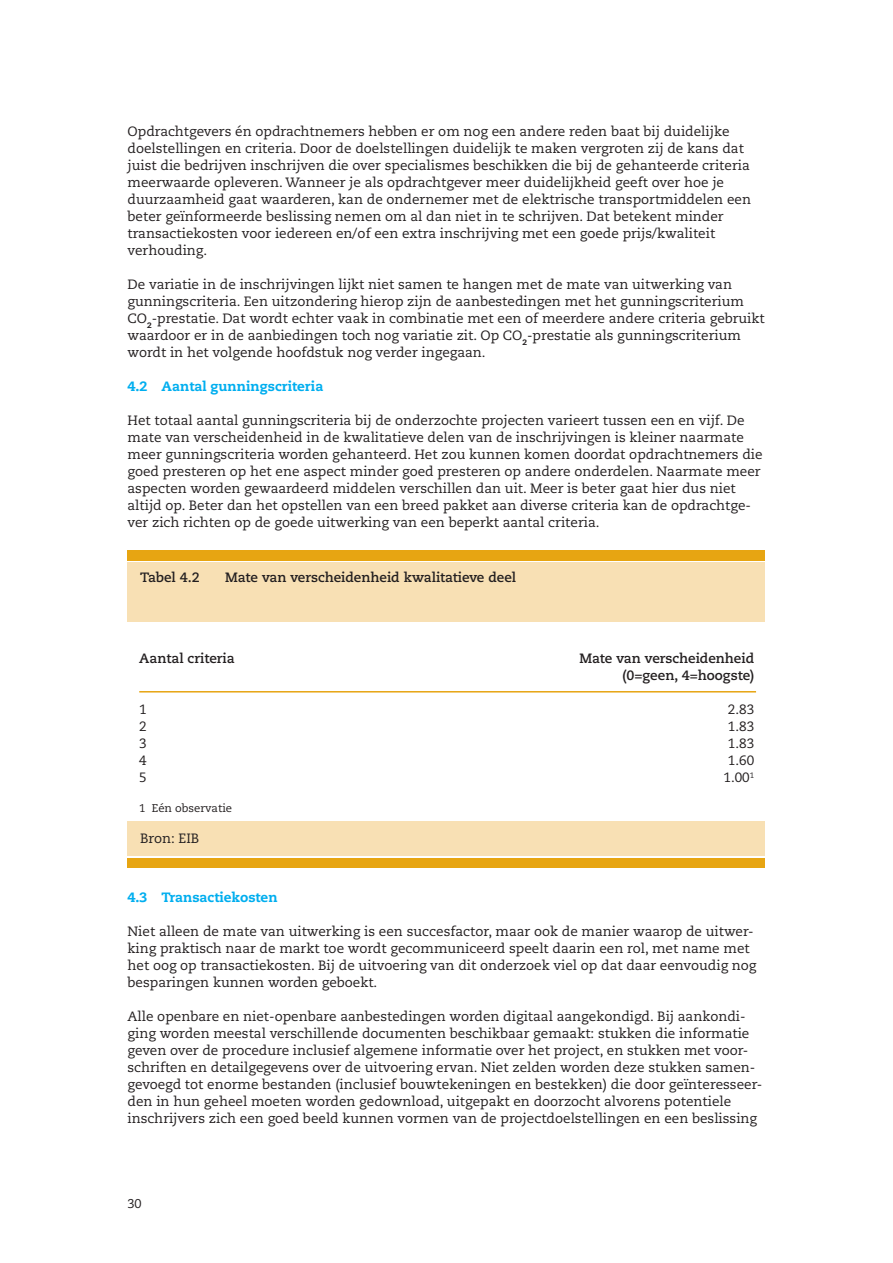
<style>
.page{position:relative;width:893px;height:1263px;background:#fff}
.page>*{position:absolute;margin:0;border:0;box-sizing:border-box;transform-origin:0 0}
._11___Tekstpagina{font:13.5px/17px "Caecilia LT Std";color:#231f20}
._14___Tekstpagina{font:700 13.5px "Caecilia LT Std";color:#231f20}
._11___Tekstpagina-2{font:700 13.5px "Caecilia LT Std";color:#231f20}
._9___Tekstpagina{font:800 13.5px "Caecilia LT Std";color:#00aeef}
._14___Tekstpagina-2{font:13.5px "Caecilia LT Std";color:#231f20}
.t1{font:12.75px "Caecilia LT Std";color:#231f20}
._15___Tekstpagina{font:11.25px "Caecilia LT Std";color:#231f20}
</style>
<div class="page">
<div style="left:128px;top:550px;width:637px;height:10px;background:#e7a512"></div>
<div style="left:128px;top:562px;width:637px;height:60px;background:#f8e0b4"></div>
<div style="left:128px;top:822px;width:637px;height:34px;background:#f8e0b4"></div>
<div style="left:128px;top:858px;width:637px;height:9px;background:#e7a512"></div>
<hr style="left:139px;top:691px;width:617px;height:1px;background:#e7a512">
<p class="_11___Tekstpagina" style="left:128px;top:123px;width:625px">Opdrachtgevers én opdrachtnemers hebben er om nog een andere reden baat bij duidelijke doelstellingen en criteria. Door de doelstellingen duidelijk te maken vergroten zij de kans dat juist die bedrijven inschrijven die over specialismes beschikken die bij de gehanteerde criteria meerwaarde opleveren. Wanneer je als opdrachtgever meer duidelijkheid geeft over hoe je duurzaamheid gaat waarderen, kan de ondernemer met de elektrische transportmiddelen een beter geïnformeerde beslissing nemen om al dan niet in te schrijven. Dat betekent minder transactiekosten voor iedereen en/of een extra inschrijving met een goede prijs/kwaliteit verhouding.</p>
<p class="_11___Tekstpagina" style="left:128px;top:276px;width:639px">De variatie in de inschrijvingen lijkt niet samen te hangen met de mate van uitwerking van gunningscriteria. Een uitzondering hierop zijn de aanbestedingen met het gunningscriterium CO<sub>2</sub>-prestatie. Dat wordt echter vaak in combinatie met een of meerdere andere criteria gebruikt waardoor er in de aanbiedingen toch nog variatie zit. Op CO<sub>2</sub>-prestatie als gunningscriterium wordt in het volgende hoofdstuk nog verder ingegaan.</p>
<p class="_9___Tekstpagina" style="left:128px;top:378px;width:197px">4.2 Aantal gunningscriteria</p>
<p class="_11___Tekstpagina" style="left:128px;top:412px;width:637px">Het totaal aantal gunningscriteria bij de onderzochte projecten varieert tussen een en vijf. De mate van verscheidenheid in de kwalitatieve delen van de inschrijvingen is kleiner naarmate meer gunningscriteria worden gehanteerd. Het zou kunnen komen doordat opdrachtnemers die goed presteren op het ene aspect minder goed presteren op andere onderdelen. Naarmate meer aspecten worden gewaardeerd middelen verschillen dan uit. Meer is beter gaat hier dus niet altijd op. Beter dan het opstellen van een breed pakket aan diverse criteria kan de opdrachtge&shy;ver zich richten op de goede uitwerking van een beperkt aantal criteria.</p>
<p class="_11___Tekstpagina-2" style="left:140px;top:569px;width:61px">Tabel 4.2</p>
<p class="_11___Tekstpagina-2" style="left:225px;top:569px;width:293px">Mate van verscheidenheid kwalitatieve deel</p>
<p class="_14___Tekstpagina" style="left:139px;top:651px;width:97px">Aantal criteria</p>
<p class="_14___Tekstpagina" style="left:579px;top:651px;width:176px">Mate van verscheidenheid</p>
<p class="_14___Tekstpagina" style="left:622px;top:668px;width:133px">(0=geen, 4=hoogste)</p>
<p class="_14___Tekstpagina-2" style="left:139px;top:702px;width:9px">1</p>
<p class="_14___Tekstpagina-2" style="left:728px;top:702px;width:28px">2.83</p>
<p class="_14___Tekstpagina-2" style="left:139px;top:719px;width:9px">2</p>
<p class="_14___Tekstpagina-2" style="left:728px;top:719px;width:28px">1.83</p>
<p class="_14___Tekstpagina-2" style="left:139px;top:736px;width:9px">3</p>
<p class="_14___Tekstpagina-2" style="left:728px;top:736px;width:28px">1.83</p>
<p class="_14___Tekstpagina-2" style="left:139px;top:753px;width:9px">4</p>
<p class="_14___Tekstpagina-2" style="left:728px;top:753px;width:28px">1.60</p>
<p class="_14___Tekstpagina-2" style="left:139px;top:770px;width:9px">5</p>
<p class="_14___Tekstpagina-2" style="left:723px;top:770px;width:32px">1.00<sup>1</sup></p>
<p class="_15___Tekstpagina" style="left:139px;top:802px;width:95px">1 Eén observatie</p>
<p class="_11___Tekstpagina" style="left:140px;top:830px;width:61px">Bron: EIB</p>
<p class="_9___Tekstpagina" style="left:128px;top:888px;width:152px">4.3 Transactiekosten</p>
<p class="_11___Tekstpagina" style="left:128px;top:923px;width:630px">Niet alleen de mate van uitwerking is een succesfactor, maar ook de manier waarop de uitwer&shy;king praktisch naar de markt toe wordt gecommuniceerd speelt daarin een rol, met name met het oog op transactiekosten. Bij de uitvoering van dit onderzoek viel op dat daar eenvoudig nog besparingen kunnen worden geboekt.</p>
<p class="_11___Tekstpagina" style="left:128px;top:1008px;width:636px">Alle openbare en niet-openbare aanbestedingen worden digitaal aangekondigd. Bij aankondi&shy;ging worden meestal verschillende documenten beschikbaar gemaakt: stukken die informatie geven over de procedure inclusief algemene informatie over het project, en stukken met voor&shy;schriften en detailgegevens over de uitvoering ervan. Niet zelden worden deze stukken samen&shy;gevoegd tot enorme bestanden (inclusief bouwtekeningen en bestekken) die door geïnteresseer&shy;den in hun geheel moeten worden gedownload, uitgepakt en doorzocht alvorens potentiele inschrijvers zich een goed beeld kunnen vormen van de projectdoelstellingen en een beslissing</p>
<p class="t1" style="left:128px;top:1196px;width:16px">30</p>
</div>
